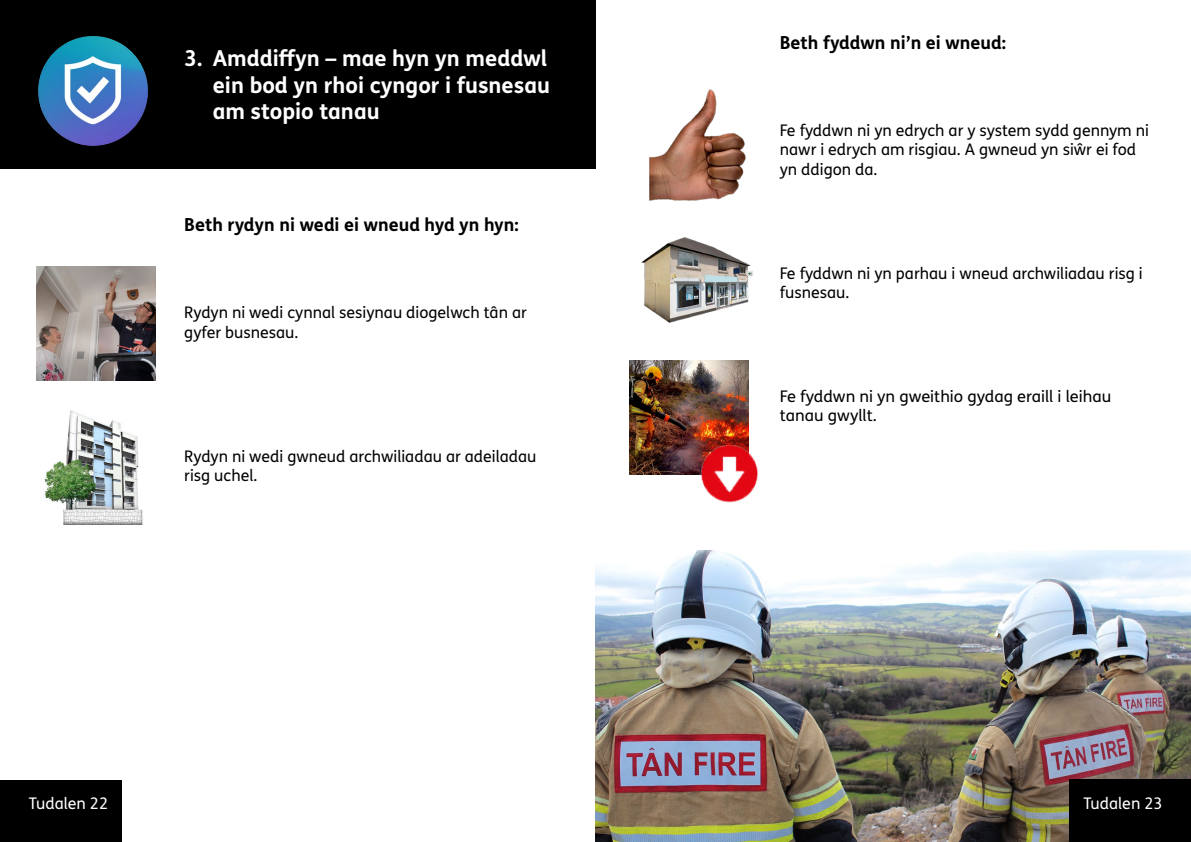
<style>
.page{position:relative;width:1191px;height:842px;background:#fff}
.page>*{position:absolute;margin:0;border:0;box-sizing:border-box;transform-origin:0 0}
.t1{font:700 22px/26.4px "FS Me Pro";color:#fff}
.t2{font:700 18px "FS Me Pro";color:#000}
.t3{font:16px/19.2px "FS Me Pro";color:#000}
.t4{font:16px "FS Me Pro";color:#fff}
</style>
<div class="page">
<div style="left:0;top:780px;width:122px;height:62px;background:#000"></div>
<img style="left:36px;top:267px;width:120px;height:113px">
<img style="left:44px;top:411px;width:99px;height:113px">
<img style="left:649px;top:89px;width:97px;height:112px">
<img style="left:641px;top:237px;width:112px;height:86px">
<img style="left:595px;top:550px;width:596px;height:292px">
<div style="left:0;top:0;width:595px;height:169px;background:#000"></div>
<img style="left:38px;top:36px;width:110px;height:110px">
<img style="left:629px;top:361px;width:119px;height:113px">
<img style="left:692px;top:433px;width:66px;height:70px">
<div style="left:1069px;top:780px;width:122px;height:62px;background:#000"></div>
<h1 class="t1" style="left:213px;top:44px;width:339px;text-indent:-28px">3. Amddiffyn – mae hyn yn meddwl ein bod yn rhoi cyngor i fusnesau am stopio tanau</h1>
<p class="t2" style="left:184px;top:211px;width:336px">Beth rydyn ni wedi ei wneud hyd yn hyn:</p>
<p class="t3" style="left:184px;top:303px;width:344px">Rydyn ni wedi cynnal sesiynau diogelwch tân ar gyfer busnesau.</p>
<p class="t3" style="left:184px;top:446px;width:354px">Rydyn ni wedi gwneud archwiliadau ar adeiladau risg uchel.</p>
<p class="t4" style="left:29px;top:792px;width:81px">Tudalen 22</p>
<p class="t2" style="left:780px;top:29px;width:228px">Beth fyddwn ni’n ei wneud:</p>
<p class="t3" style="left:780px;top:121px;width:371px">Fe fyddwn ni yn edrych ar y system sydd gennym ni nawr i edrych am risgiau. A gwneud yn siŵr ei fod yn ddigon da.</p>
<p class="t3" style="left:780px;top:263px;width:364px">Fe fyddwn ni yn parhau i wneud archwiliadau risg i fusnesau.</p>
<p class="t3" style="left:780px;top:387px;width:333px">Fe fyddwn ni yn gweithio gydag eraill i leihau tanau gwyllt.</p>
<p class="t4" style="left:1083px;top:792px;width:81px">Tudalen 23</p>
</div>
